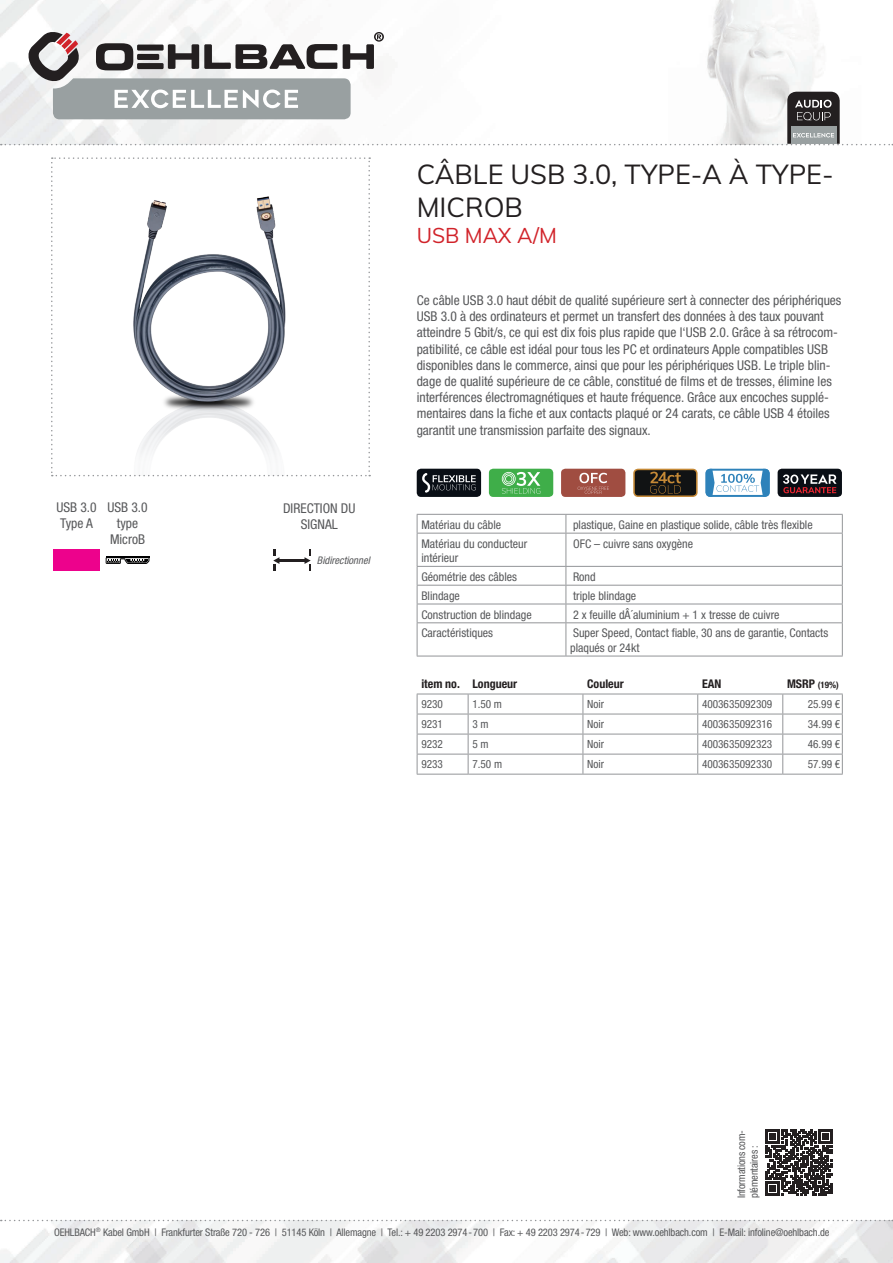
<style>
.page{position:relative;width:893px;height:1263px;background:#fff}
.page>*{position:absolute;margin:0;border:0;box-sizing:border-box;transform-origin:0 0}
.t1{font:27px/32.4px "Muli";color:#231f20}
.t2{font:21px "Muli";color:#d1232a}
.t3{font:condensed 13.5px/16.2px "Helvetica Neue LTW1 G";color:#57585a}
.t4{font:condensed 12px/14.4px "Helvetica Neue LTW1 G";color:#57585a}
.t5{font:700 condensed 12px "Helvetica Neue LTW1 G";color:#231f20}
.t6{font:condensed 11.25px "Helvetica Neue LTW1 G";color:#57585a}
.t7{font:condensed 10.5px/12.6px "Helvetica Neue LTW1 G";letter-spacing:-.01em;color:#57585a}
.t8{font:italic condensed 10.5px "Helvetica Neue LTW1 G";color:#57585a}
.t9{font:700 condensed 9px "Helvetica Neue LTW1 G";color:#231f20}
.s1{font-size:12px}
</style>
<div class="page">
<img style="left:0;top:1220px;width:893px;height:43px">
<img style="left:0;top:0;width:818px;height:145px">
<svg style="left:1px;top:1220px;width:892px;height:1px"></svg>
<svg style="left:51px;top:157px;width:319px;height:319px"></svg>
<div style="left:417px;top:469px;width:64px;height:28px;background:#090e15;border-radius:4px"></div>
<svg style="left:422px;top:473px;width:54px;height:20px"></svg>
<div style="left:489px;top:469px;width:64px;height:28px;background:#3fae49;border-radius:4px"></div>
<svg style="left:502px;top:472px;width:38px;height:22px"></svg>
<div style="left:561px;top:469px;width:64px;height:28px;background:#a04d41;border-radius:4px"></div>
<svg style="left:578px;top:473px;width:31px;height:21px"></svg>
<svg style="left:633px;top:469px;width:65px;height:28px;background:#403320"></svg>
<svg style="left:705px;top:469px;width:65px;height:28px"></svg>
<div style="left:778px;top:469px;width:64px;height:28px;background:#090e15;border-radius:4px"></div>
<svg style="left:783px;top:474px;width:54px;height:19px"></svg>
<img style="left:53px;top:549px;width:47px;height:22px">
<hr style="left:106px;top:556px;width:43px;height:2px;background:#000001">
<svg style="left:106px;top:558px;width:43px;height:6px"></svg>
<hr style="left:279px;top:559px;width:26px;height:3px;background:#231f20">
<svg style="left:273px;top:549px;width:6px;height:22px"></svg>
<svg style="left:304px;top:549px;width:7px;height:22px"></svg>
<svg style="left:766px;top:1129px;width:66px;height:67px"></svg>
<svg style="left:1px;top:31px;width:892px;height:114px"></svg>
<svg style="left:417px;top:693px;width:426px;height:81px"></svg>
<hr style="left:417px;top:774px;width:51px;height:1px;background:#939598">
<hr style="left:468px;top:774px;width:115px;height:1px;background:#939598">
<hr style="left:583px;top:774px;width:115px;height:1px;background:#939598">
<hr style="left:698px;top:774px;width:85px;height:1px;background:#939598">
<hr style="left:783px;top:774px;width:60px;height:1px;background:#939598">
<hr style="left:417px;top:694px;width:51px;height:1px;background:#939598">
<hr style="left:468px;top:694px;width:115px;height:1px;background:#939598">
<hr style="left:583px;top:694px;width:115px;height:1px;background:#939598">
<hr style="left:698px;top:694px;width:85px;height:1px;background:#939598">
<hr style="left:783px;top:694px;width:60px;height:1px;background:#939598">
<svg style="left:417px;top:514px;width:426px;height:19px"></svg>
<hr style="left:417px;top:533px;width:149px;height:1px;background:#939598">
<hr style="left:566px;top:533px;width:277px;height:1px;background:#939598">
<hr style="left:417px;top:533px;width:1px;height:33px;background:#939598">
<hr style="left:566px;top:533px;width:1px;height:33px;background:#939598">
<hr style="left:842px;top:533px;width:1px;height:33px;background:#939598">
<hr style="left:417px;top:566px;width:149px;height:1px;background:#939598">
<hr style="left:566px;top:566px;width:277px;height:1px;background:#939598">
<hr style="left:417px;top:585px;width:149px;height:1px;background:#939598">
<hr style="left:566px;top:585px;width:277px;height:1px;background:#939598">
<hr style="left:417px;top:604px;width:149px;height:1px;background:#939598">
<svg style="left:417px;top:567px;width:1px;height:55px"></svg>
<hr style="left:566px;top:604px;width:277px;height:1px;background:#939598">
<svg style="left:566px;top:567px;width:1px;height:55px"></svg>
<svg style="left:842px;top:567px;width:1px;height:55px"></svg>
<hr style="left:417px;top:622px;width:149px;height:1px;background:#939598">
<hr style="left:417px;top:623px;width:1px;height:33px;background:#939598">
<hr style="left:566px;top:622px;width:277px;height:1px;background:#939598">
<hr style="left:566px;top:623px;width:1px;height:33px;background:#939598">
<hr style="left:842px;top:623px;width:1px;height:33px;background:#939598">
<hr style="left:417px;top:656px;width:149px;height:1px;background:#939598">
<hr style="left:566px;top:656px;width:277px;height:1px;background:#939598">
<h1 class="t1" style="left:417px;top:157px;width:418px">CÂBLE USB 3.0, TYPE-A À TYPE-<br>MICROB</h1>
<h2 class="t2" style="left:417px;top:221px;width:142px">USB MAX A/M</h2>
<p class="t3" style="left:56px;top:499px;width:42px">USB 3.0<br>Type A</p>
<p class="t3" style="left:107px;top:499px;width:42px;text-align:center">USB 3.0 type<br>MicroB</p>
<p class="t3" style="left:283px;top:500px;width:74px;text-align:center">DIRECTION DU<br>SIGNAL</p>
<p class="t8" style="left:317px;top:554px;width:57px">Bidirectionnel</p>
<p class="t3" style="left:417px;top:292px;width:426px">Ce câble USB 3.0 haut débit de qualité supérieure sert à connecter des périphériques USB 3.0 à des ordinateurs et permet un transfert des données à des taux pouvant atteindre 5 Gbit/s, ce qui est dix fois plus rapide que l‘USB 2.0. Grâce à sa rétrocom&shy;patibilité, ce câble est idéal pour tous les PC et ordinateurs Apple compatibles USB disponibles dans le commerce, ainsi que pour les périphériques USB. Le triple blin&shy;dage de qualité supérieure de ce câble, constitué de films et de tresses, élimine les interférences électromagnétiques et haute fréquence. Grâce aux encoches supplé&shy;mentaires dans la fiche et aux contacts plaqué or 24 carats, ce câble USB 4 étoiles garantit une transmission parfaite des signaux.</p>
<p class="t4" style="left:421px;top:517px;width:81px">Matériau du câble</p>
<p class="t4" style="left:573px;top:517px;width:241px">plastique, Gaine en plastique solide, câble très flexible</p>
<p class="t4" style="left:421px;top:536px;width:107px">Matériau du conducteur intérieur</p>
<p class="t4" style="left:573px;top:536px;width:122px">OFC – cuivre sans oxygène</p>
<p class="t4" style="left:421px;top:569px;width:97px">Géométrie des câbles</p>
<p class="t4" style="left:573px;top:569px;width:24px">Rond</p>
<p class="t4" style="left:421px;top:588px;width:40px">Blindage</p>
<p class="t4" style="left:573px;top:588px;width:65px">triple blindage</p>
<p class="t4" style="left:421px;top:607px;width:112px">Construction de blindage</p>
<p class="t4" style="left:573px;top:607px;width:208px">2 x feuille dÂ´aluminium + 1 x tresse de cuivre</p>
<p class="t4" style="left:421px;top:626px;width:73px">Caractéristiques</p>
<p class="t4" style="left:570px;top:626px;width:259px">Super Speed, Contact fiable, 30 ans de garantie, Contacts plaqués or 24kt</p>
<p class="t5" style="left:421px;top:676px;width:97px">item no. Longueur</p>
<p class="t5" style="left:587px;top:676px;width:38px">Couleur</p>
<p class="t5" style="left:702px;top:676px;width:21px">EAN</p>
<p class="t9" style="left:787px;top:679px;width:53px"><span class="s1">MSRP</span> (19%)</p>
<p class="t6" style="left:421px;top:697px;width:23px">9230</p>
<p class="t6" style="left:472px;top:697px;width:31px">1.50 m</p>
<p class="t6" style="left:587px;top:697px;width:18px">Noir</p>
<p class="t6" style="left:702px;top:697px;width:72px">4003635092309</p>
<p class="t6" style="left:808px;top:697px;width:34px">25.99 €</p>
<p class="t6" style="left:421px;top:717px;width:23px">9231</p>
<p class="t6" style="left:472px;top:717px;width:18px">3 m</p>
<p class="t6" style="left:587px;top:717px;width:18px">Noir</p>
<p class="t6" style="left:702px;top:717px;width:72px">4003635092316</p>
<p class="t6" style="left:808px;top:717px;width:34px">34.99 €</p>
<p class="t6" style="left:421px;top:737px;width:23px">9232</p>
<p class="t6" style="left:472px;top:737px;width:18px">5 m</p>
<p class="t6" style="left:587px;top:737px;width:18px">Noir</p>
<p class="t6" style="left:702px;top:737px;width:72px">4003635092323</p>
<p class="t6" style="left:808px;top:737px;width:34px">46.99 €</p>
<p class="t6" style="left:421px;top:757px;width:23px">9233</p>
<p class="t6" style="left:472px;top:757px;width:31px">7.50 m</p>
<p class="t6" style="left:587px;top:757px;width:18px">Noir</p>
<p class="t6" style="left:702px;top:757px;width:72px">4003635092330</p>
<p class="t6" style="left:808px;top:757px;width:34px">57.99 €</p>
<p class="t7" style="left:735px;top:1198px;width:70px;rotate:-90deg">Informations com&shy;plémentaires :</p>
<p class="t7" style="left:54px;top:1226px;width:777px">OEHLBACH<sup>®</sup> Kabel GmbH | Frankfurter Straße 720 - 726 | 51145 Köln | Allemagne | Tel.: + 49 2203 2974-700 | Fax: + 49 2203 2974-729 | Web: www.oehlbach.com | E-Mail: infoline@oehlbach.de</p>
</div>
